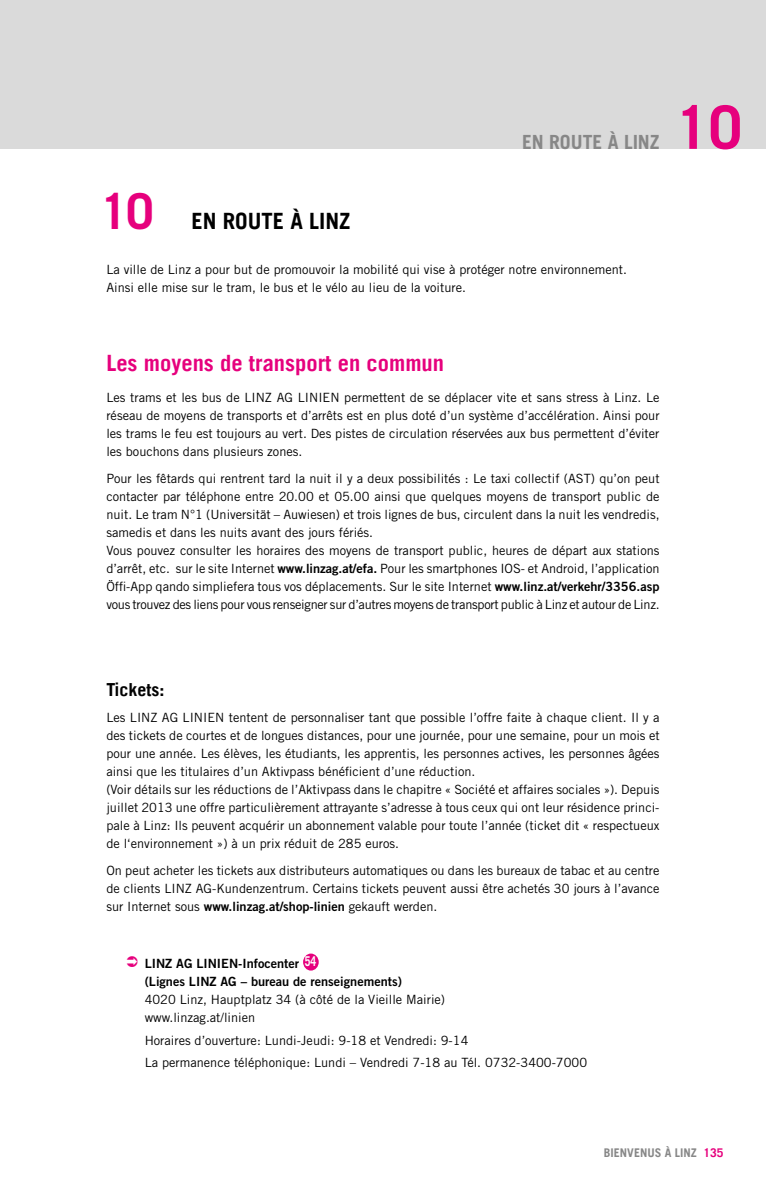
<style>
.page{position:relative;width:766px;height:1191px;background:#fff}
.page>*{position:absolute;margin:0;border:0;box-sizing:border-box;transform-origin:0 0}
.t1{font:700 60px "Trade Gothic";color:#e6007d}
.t2{font:700 22.5px "Trade Gothic";color:#e6007d}
.t3{font:700 22.5px "Trade Gothic";color:#000}
.t4{font:700 19.5px "Trade Gothic LT Std";color:#878787}
.t5{font:700 18px "Trade Gothic";color:#000}
.t6{font:12.75px/18px "Trade Gothic LT Std";color:#000}
.t7{font:12.75px/18px "Trade Gothic LT Std Bd 2";color:#000}
.t8{font:700 12px "Trade Gothic";color:#878787}
.s1{font-family:"Trade Gothic LT Std";font-size:49.5px;color:#e6007d}
.s2{font-family:"Trade Gothic LT Std Bd 2"}
.s3{color:#e6007d}
</style>
<div class="page">
<div style="left:0;top:0;width:765px;height:149px;background:#dadada"></div>
<div style="left:303px;top:953px;width:15px;height:17px;background:#e6007d;border-radius:50%"></div>
<h3 class="t4" style="left:522px;top:130px;width:139px">EN ROUTE À LINZ</h3>
<h2 class="t3" style="left:100px;top:207px;width:252px"><span class="s1">10</span> EN ROUTE À LINZ</h2>
<p class="t6" style="left:106px;top:260px;width:522px">La ville de Linz a pour but de promouvoir la mobilité qui vise à protéger notre environnement.<br>Ainsi elle mise sur le tram, le bus et le vélo au lieu de la voiture.</p>
<h1 class="t1" style="left:675px;top:91px;width:68px">10</h1>
<h2 class="t2" style="left:106px;top:349px;width:339px">Les moyens de transport en commun</h2>
<p class="t6" style="left:106px;top:388px;width:554px;text-align:justify">Les trams et les bus de LINZ AG LINIEN permettent de se déplacer vite et sans stress à Linz. Le réseau de moyens de transports et d’arrêts est en plus doté d’un système d’accélération. Ainsi pour les trams le feu est toujours au vert. Des pistes de circulation réservées aux bus permettent d’éviter les bouchons dans plusieurs zones.</p>
<p class="t6" style="left:106px;top:469px;width:554px">Pour les fêtards qui rentrent tard la nuit il y a deux possibilités : Le taxi collectif (AST) qu’on peut contacter par téléphone entre 20.00 et 05.00 ainsi que quelques moyens de transport public de nuit. Le tram N°1 (Universität – Auwiesen) et trois lignes de bus, circulent dans la nuit les vendredis, samedis et dans les nuits avant des jours fériés.<br>Vous pouvez consulter les horaires des moyens de transport public, heures de départ aux stations d’arrêt, etc. sur le site Internet <span class="s2">www.linzag.at/efa.</span> Pour les smartphones IOS- et Android, l’application Öffi-App qando simpliefera tous vos déplacements. Sur le site Internet <span class="s2">www.linz.at/verkehr/3356.asp </span>vous trouvez des liens pour vous renseigner sur d’autres moyens de transport public à Linz et autour de Linz.</p>
<h3 class="t5" style="left:106px;top:678px;width:60px">Tickets:</h3>
<p class="t6" style="left:106px;top:708px;width:554px">Les LINZ AG LINIEN tentent de personnaliser tant que possible l’offre faite à chaque client. Il y a des tickets de courtes et de longues distances, pour une journée, pour une semaine, pour un mois et pour une année. Les élèves, les étudiants, les apprentis, les personnes actives, les personnes âgées ainsi que les titulaires d’un Aktivpass bénéficient d’une réduction.<br>(Voir détails sur les réductions de l’Aktivpass dans le chapitre « Société et affaires sociales »). Depuis juillet 2013 une offre particulièrement attrayante s’adresse à tous ceux qui ont leur résidence princi&shy;pale à Linz: Ils peuvent acquérir un abonnement valable pour toute l’année (ticket dit « respectueux de l‘environnement ») à un prix réduit de 285 euros.</p>
<p class="t6" style="left:106px;top:861px;width:554px;text-align:justify">On peut acheter les tickets aux distributeurs automatiques ou dans les bureaux de tabac et au centre de clients LINZ AG-Kundenzentrum. Certains tickets peuvent aussi être achetés 30 jours à l’avance sur Internet sous <span class="s2">www.linzag.at/shop-linien</span> gekauft werden.</p>
<p class="t7" style="left:145px;top:954px;width:259px">LINZ AG LINIEN-Infocenter <sup>54<br></sup>(Lignes LINZ AG – bureau de renseignements)</p>
<p class="t6" style="left:145px;top:990px;width:302px">4020 Linz, Hauptplatz 34 (à côté de la Vieille Mairie) www.linzag.at/linien</p>
<p class="t6" style="left:145px;top:1029px;width:444px;line-height:22.2px">Horaires d’ouverture: Lundi-Jeudi: 9-18 et Vendredi: 9-14<br>La permanence téléphonique: Lundi – Vendredi 7-18 au Tél. 0732-3400-7000</p>
<p class="t8" style="left:603px;top:1145px;width:121px">BIENVENUS À LINZ <span class="s3">135</span></p>
</div>
